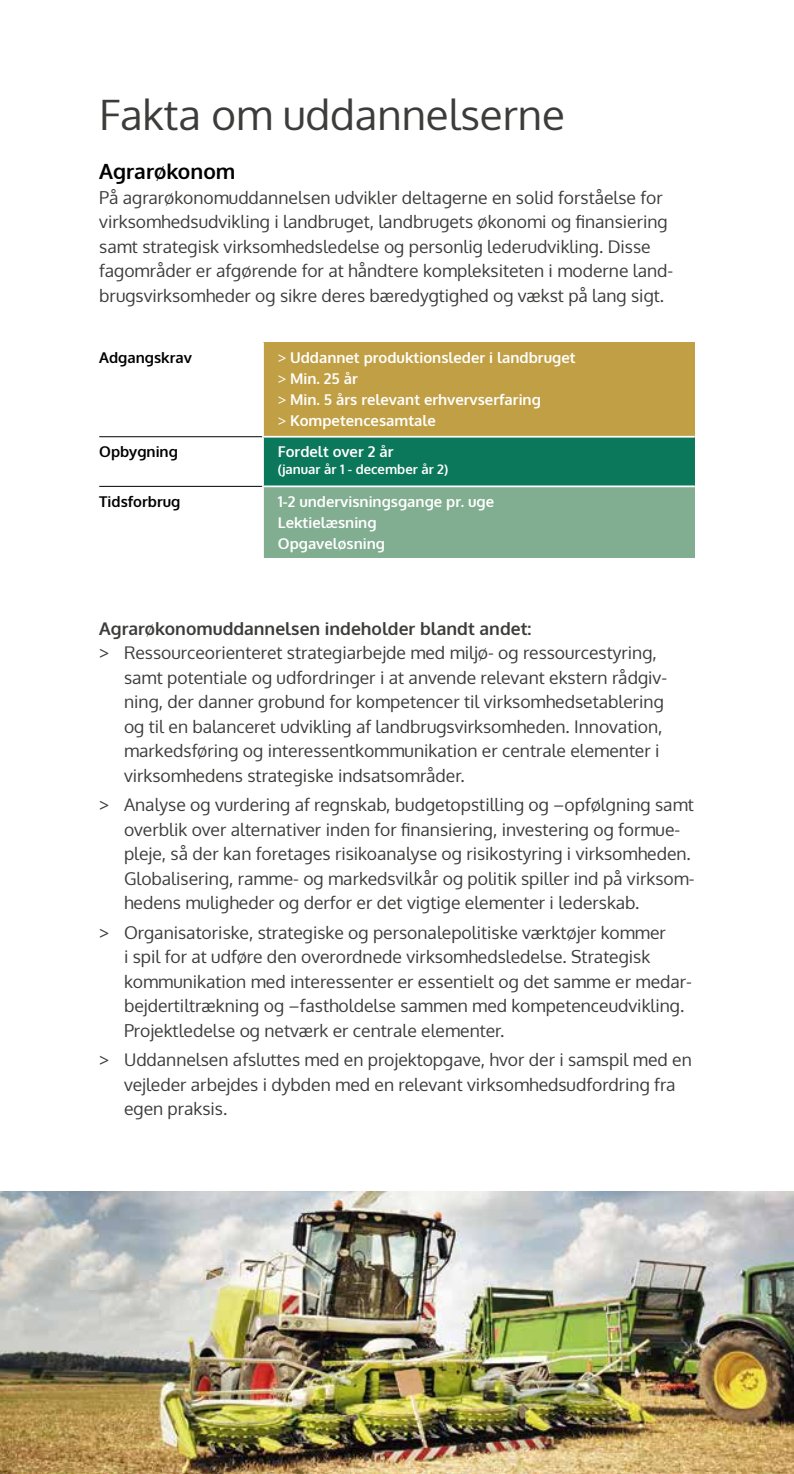
<style>
.page{position:relative;width:794px;height:1474px;background:#fff}
.page>*{position:absolute;margin:0;border:0;box-sizing:border-box;transform-origin:0 0}
.t1{font:42px "Oxygen";color:#3c3c3b}
.t2{font:700 21px "Oxygen";color:#000}
.t3{font:17.5px/24.5px "Oxygen";color:#3c3c3b}
.t4{font:700 17.5px "Oxygen";color:#3c3c3b}
.t5{font:700 14.88px/21px "Oxygen";color:#fff}
.t6{font:700 14.88px "Oxygen";color:#000}
.t7{font:700 13.12px "Oxygen";color:#fff}
.s1{font-weight:400}
</style>
<div class="page">
<div style="left:263px;top:342px;width:431px;height:95px;background:#c19f44"></div>
<div style="left:263px;top:437px;width:431px;height:49px;background:#0b775b"></div>
<div style="left:263px;top:486px;width:431px;height:72px;background:#81ad91"></div>
<hr style="left:262px;top:342px;width:2px;height:94px;background:#fff">
<hr style="left:262px;top:436px;width:432px;height:1px;background:#fff">
<hr style="left:262px;top:437px;width:2px;height:48px;background:#fff">
<hr style="left:262px;top:485px;width:432px;height:2px;background:#fff">
<hr style="left:262px;top:487px;width:2px;height:71px;background:#fff">
<hr style="left:99px;top:436px;width:163px;height:1px;background:#000">
<hr style="left:99px;top:486px;width:163px;height:1px;background:#000">
<hr style="left:793px;top:0;width:1px;height:1473px;background:#e8e7e8">
<img style="left:0;top:1191px;width:794px;height:282px">
<h1 class="t1" style="left:99px;top:86px;width:467px">Fakta om uddannelserne</h1>
<p class="t2" style="left:99px;top:158px;width:138px">Agrarøkonom</p>
<p class="t3" style="left:99px;top:185px;width:575px">På agrarøkonomuddannelsen udvikler deltagerne en solid forståelse for virksomhedsudvikling i landbruget, landbrugets økonomi og finansiering samt strategisk virksomhedsledelse og personlig lederudvikling. Disse fagområder er afgørende for at håndtere kompleksiteten i moderne land&shy;brugsvirksomheder og sikre deres bæredygtighed og vækst på lang sigt.</p>
<p class="t6" style="left:99px;top:348px;width:94px">Adgangskrav</p>
<p class="t5" style="left:278px;top:347px;width:299px"><span class="s1">&gt;</span> Uddannet produktionsleder i landbruget <span class="s1">&gt;</span> Min. 25 år<br><span class="s1">&gt;</span> Min. 5 års relevant erhvervserfaring<br><span class="s1">&gt;</span> Kompetencesamtale</p>
<p class="t6" style="left:99px;top:442px;width:80px">Opbygning</p>
<p class="t5" style="left:278px;top:441px;width:117px">Fordelt over 2 år</p>
<p class="t7" style="left:278px;top:461px;width:172px">(januar år 1 - december år 2)</p>
<p class="t6" style="left:99px;top:492px;width:83px">Tidsforbrug</p>
<p class="t5" style="left:278px;top:491px;width:218px">1-2 undervisningsgange pr. uge<br>Lektielæsning<br>Opgaveløsning</p>
<p class="t4" style="left:99px;top:617px;width:434px">Agrarøkonomuddannelsen indeholder blandt andet:</p>
<p class="t3" style="left:124px;top:640px;width:544px;text-indent:-25px">&gt; Ressourceorienteret strategiarbejde med miljø- og ressourcestyring, samt potentiale og udfordringer i at anvende relevant ekstern rådgiv&shy;ning, der danner grobund for kompetencer til virksomhedsetablering og til en balanceret udvikling af landbrugsvirksomheden. Innovation, markedsføring og interessentkommunikation er centrale elementer i virksomhedens strategiske indsatsområder.</p>
<p class="t3" style="left:124px;top:792px;width:572px;text-indent:-25px">&gt; Analyse og vurdering af regnskab, budgetopstilling og –opfølgning samt overblik over alternativer inden for finansiering, investering og formue&shy;pleje, så der kan foretages risikoanalyse og risikostyring i virksomheden.<br>Globalisering, ramme- og markedsvilkår og politik spiller ind på virksom&shy;hedens muligheder og derfor er det vigtige elementer i lederskab.</p>
<p class="t3" style="left:124px;top:920px;width:569px;text-indent:-25px">&gt; Organisatoriske, strategiske og personalepolitiske værktøjer kommer<br>i spil for at udføre den overordnede virksomhedsledelse. Strategisk kommunikation med interessenter er essentielt og det samme er medar&shy;bejdertiltrækning og –fastholdelse sammen med kompetenceudvikling.<br>Projektledelse og netværk er centrale elementer.</p>
<p class="t3" style="left:124px;top:1047px;width:569px;text-indent:-25px">&gt; Uddannelsen afsluttes med en projektopgave, hvor der i samspil med en vejleder arbejdes i dybden med en relevant virksomhedsudfordring fra egen praksis.</p>
</div>
